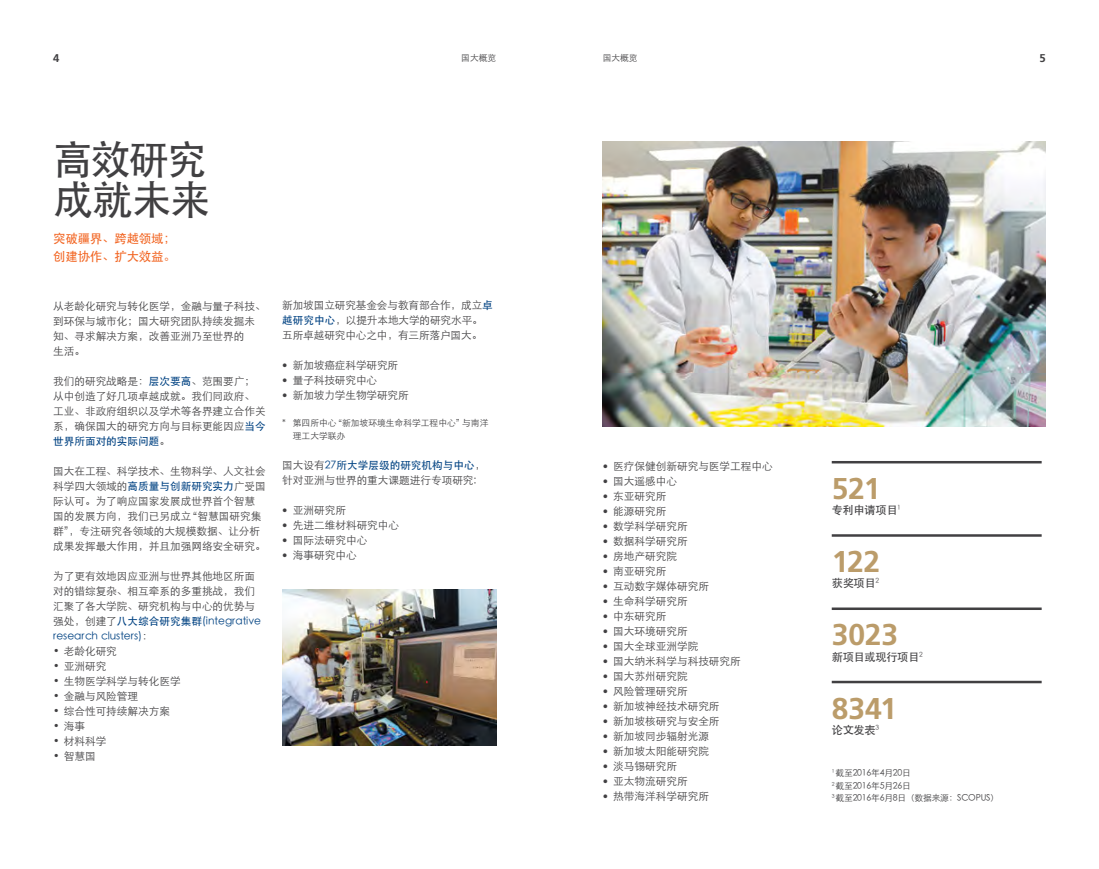
<style>
.page{position:relative;width:1099px;height:869px;background:#fff}
.page>*{position:absolute;margin:0;border:0;box-sizing:border-box;transform-origin:0 0}
.t1{font:40px/40px "ST Heiti";letter-spacing:-.05em;color:#414042}
.t2{font:700 30px "Frutiger LT Std";letter-spacing:-.01em;color:#bb9c6a}
.t3{font:12.5px/17.5px "ST Heiti";letter-spacing:-.02em;color:#f26522}
.t4{font:11.25px "ST Heiti";letter-spacing:-.03em;color:#414042}
.t5{font:700 11.25px "Frutiger LT Std";color:#414042}
.t6{font:10.62px/15px "ST Xihei";color:#414042}
.t7{font:10.62px/15px "ST Heiti";color:#004282}
.t8{font:8.75px/12.5px "ST Xihei";letter-spacing:-.025em;color:#414042}
.t9{font:8.75px/12.5px "ST Xihei";color:#414042}
.s1{font-family:"ST Heiti";color:#004282}
.s2{font-family:"ST Xihei";color:#414042}
.s3{font-family:"Frutiger LT Std";font-weight:300}
</style>
<div class="page">
<img style="left:602px;top:142px;width:443px;height:285px">
<hr style="left:831px;top:607px;width:210px;height:2px;background:#414042">
<hr style="left:831px;top:460px;width:210px;height:3px;background:#414042">
<hr style="left:831px;top:534px;width:210px;height:2px;background:#414042">
<hr style="left:831px;top:680px;width:210px;height:3px;background:#414042">
<img style="left:282px;top:589px;width:214px;height:155px">
<p class="t5" style="left:53px;top:51px;width:8px">4</p>
<p class="t8" style="left:461px;top:52px;width:36px">国大概览</p>
<p class="t8" style="left:602px;top:52px;width:36px">国大概览</p>
<p class="t5" style="left:1039px;top:51px;width:8px">5</p>
<h1 class="t1" style="left:53px;top:139px;width:158px">高效研究成就未来</h1>
<p class="t3" style="left:53px;top:230px;width:124px">突破疆界、跨越领域；创建协作、扩大效益。</p>
<p class="t6" style="left:53px;top:298px;width:214px">从老龄化研究与转化医学，金融与量子科技、到环保与城市化；国大研究团队持续发掘未知、寻求解决方案，改善亚洲乃至世界的<br>生活。</p>
<p class="t6" style="left:53px;top:373px;width:214px">我们的研究战略是：<span class="s1">层次要高</span>、范围要广；从中创造了好几项卓越成就。我们同政府、工业、非政府组织以及学术等各界建立合作关系，确保国大的研究方向与目标更能因应<span class="s1">当今</span></p>
<p class="t7" style="left:53px;top:433px;width:118px">世界所面对的实际问题<span class="s2">。</span></p>
<p class="t6" style="left:53px;top:463px;width:214px">国大在工程、科学技术、生物科学、人文社会科学四大领域的<span class="s1">高质量与创新研究实力</span>广受国际认可。为了响应国家发展成世界首个智慧国的发展方向，我们已另成立“智慧国研究集群”，专注研究各领域的大规模数据、让分析成果发挥最大作用，并且加强网络安全研究。</p>
<p class="t6" style="left:53px;top:568px;width:203px;text-align:justify">为了更有效地因应亚洲与世界其他地区所面对的错综复杂、相互牵系的多重挑战，我们汇聚了各大学院、研究机构与中心的优势与</p>
<p class="t7" style="left:53px;top:613px;width:209px"><span class="s2">强处，创建了</span>八大综合研究集群(integrative research clusters)<span class="s2">：</span></p>
<p class="t6" style="left:53px;top:643px;width:65px">• 老龄化研究</p>
<p class="t6" style="left:53px;top:658px;width:55px">• 亚洲研究</p>
<p class="t6" style="left:53px;top:673px;width:129px">• 生物医学科学与转化医学</p>
<p class="t6" style="left:53px;top:688px;width:86px">• 金融与风险管理</p>
<p class="t6" style="left:53px;top:703px;width:118px">• 综合性可持续解决方案</p>
<p class="t6" style="left:53px;top:718px;width:33px">• 海事</p>
<p class="t6" style="left:53px;top:733px;width:55px">• 材料科学</p>
<p class="t6" style="left:53px;top:748px;width:44px">• 智慧国</p>
<p class="t6" style="left:282px;top:297px;width:212px">新加坡国立研究基金会与教育部合作，成立<span class="s1">卓越研究中心</span>，以提升本地大学的研究水平。五所卓越研究中心之中，有三所落户国大。</p>
<p class="t6" style="left:282px;top:357px;width:117px"><span class="s3">•</span> 新加坡癌症科学研究所</p>
<p class="t6" style="left:282px;top:372px;width:96px"><span class="s3">•</span> 量子科技研究中心</p>
<p class="t6" style="left:282px;top:387px;width:128px"><span class="s3">•</span> 新加坡力学生物学研究所</p>
<p class="t9" style="left:293px;top:416px;width:197px;text-indent:-11px">* 第四所中心“新加坡环境生命科学工程中心”与南洋理工大学联办</p>
<p class="t7" style="left:282px;top:457px;width:205px"><span class="s2">国大设有</span>27所大学层级的研究机构与中心<span class="s2">，</span></p>
<p class="t6" style="left:282px;top:472px;width:196px">针对亚洲与世界的重大课题进行专项研究:</p>
<p class="t6" style="left:282px;top:502px;width:65px"><span class="s3">•</span> 亚洲研究所</p>
<p class="t6" style="left:282px;top:517px;width:118px"><span class="s3">•</span> 先进二维材料研究中心</p>
<p class="t6" style="left:282px;top:532px;width:87px"><span class="s3">•</span> 国际法研究中心</p>
<p class="t6" style="left:282px;top:547px;width:76px"><span class="s3">•</span> 海事研究中心</p>
<p class="t6" style="left:602px;top:458px;width:171px"><span class="s3">•</span> 医疗保健创新研究与医学工程中心</p>
<p class="t6" style="left:602px;top:473px;width:76px"><span class="s3">•</span> 国大遥感中心</p>
<p class="t6" style="left:602px;top:488px;width:65px"><span class="s3">•</span> 东亚研究所</p>
<p class="t6" style="left:602px;top:503px;width:65px"><span class="s3">•</span> 能源研究所</p>
<p class="t6" style="left:602px;top:518px;width:86px"><span class="s3">•</span> 数学科学研究所</p>
<p class="t6" style="left:602px;top:533px;width:86px"><span class="s3">•</span> 数据科学研究所</p>
<p class="t6" style="left:602px;top:548px;width:76px"><span class="s3">•</span> 房地产研究院</p>
<p class="t6" style="left:602px;top:563px;width:65px"><span class="s3">•</span> 南亚研究所</p>
<p class="t6" style="left:602px;top:578px;width:108px"><span class="s3">•</span> 互动数字媒体研究所</p>
<p class="t6" style="left:602px;top:593px;width:86px"><span class="s3">•</span> 生命科学研究所</p>
<p class="t6" style="left:602px;top:608px;width:65px"><span class="s3">•</span> 中东研究所</p>
<p class="t6" style="left:602px;top:623px;width:86px"><span class="s3">•</span> 国大环境研究所</p>
<p class="t6" style="left:602px;top:638px;width:97px"><span class="s3">•</span> 国大全球亚洲学院</p>
<p class="t6" style="left:602px;top:653px;width:140px"><span class="s3">•</span> 国大纳米科学与科技研究所</p>
<p class="t6" style="left:602px;top:668px;width:86px"><span class="s3">•</span> 国大苏州研究院</p>
<p class="t6" style="left:602px;top:683px;width:86px"><span class="s3">•</span> 风险管理研究所</p>
<p class="t6" style="left:602px;top:698px;width:118px"><span class="s3">•</span> 新加坡神经技术研究所</p>
<p class="t6" style="left:602px;top:713px;width:118px"><span class="s3">•</span> 新加坡核研究与安全所</p>
<p class="t6" style="left:602px;top:728px;width:108px"><span class="s3">•</span> 新加坡同步辐射光源</p>
<p class="t6" style="left:602px;top:743px;width:108px"><span class="s3">•</span> 新加坡太阳能研究院</p>
<p class="t6" style="left:602px;top:758px;width:76px"><span class="s3">•</span> 淡马锡研究所</p>
<p class="t6" style="left:602px;top:773px;width:86px"><span class="s3">•</span> 亚太物流研究所</p>
<p class="t6" style="left:602px;top:788px;width:108px"><span class="s3">•</span> 热带海洋科学研究所</p>
<h2 class="t2" style="left:831px;top:470px;width:50px">521</h2>
<p class="t4" style="left:831px;top:504px;width:71px">专利申请项目<sup>1</sup></p>
<h2 class="t2" style="left:831px;top:544px;width:50px">122</h2>
<p class="t4" style="left:831px;top:577px;width:49px">获奖项目<sup>2</sup></p>
<h2 class="t2" style="left:831px;top:617px;width:68px">3023</h2>
<p class="t4" style="left:831px;top:650px;width:92px">新项目或现行项目<sup>2</sup></p>
<h2 class="t2" style="left:831px;top:690px;width:67px">8341</h2>
<p class="t4" style="left:831px;top:723px;width:49px">论文发表<sup>3</sup></p>
<p class="t8" style="left:831px;top:766px;width:169px"><sup>1</sup> 截至2016年4月20日<br><sup>2</sup> 截至2016年5月26日<br><sup>3</sup> 截至2016年6月8日（数据来源：SCOPUS）</p>
</div>
